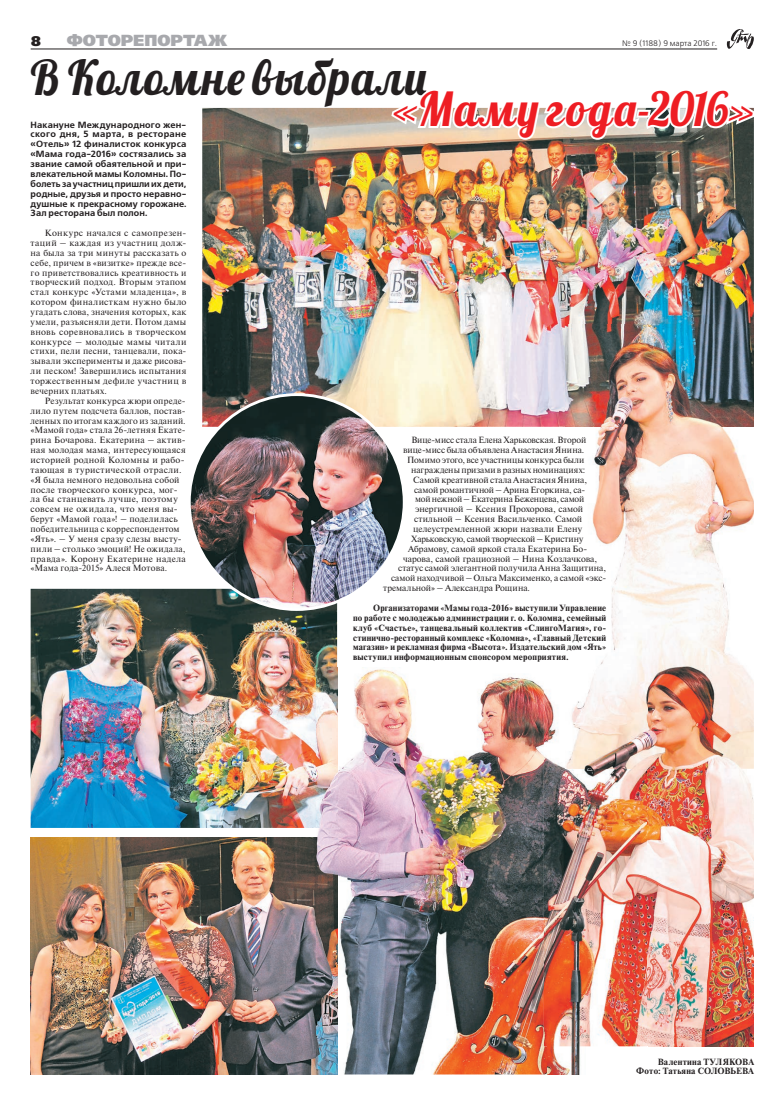
<style>
.page{position:relative;width:780px;height:1106px;background:#fff}
.page>*{position:absolute;margin:0;border:0;box-sizing:border-box;transform-origin:0 0}
.t1{font:48px "Lobster";letter-spacing:.045em;color:#231f20;scale:.95 1}
.t2{font:47px "Lobster";letter-spacing:.045em;color:#ee1d23;scale:.95 1}
.t3{font:16px "Free Set Black C";letter-spacing:-.005em;color:#a8a9ad}
.t4{font:14px "Free Set Black C";color:#231f20}
.t5{font:9px "Newton C";letter-spacing:.02em;color:#231f20}
.t6{font:700 9px/9.9px "Newton C";letter-spacing:.02em;color:#231f20;text-align:right}
.t7{font:700 9px/9.9px "Free Set C";letter-spacing:.01em;color:#231f20;text-align:justify}
.t8{font:9px "Newton C";color:#231f20}
.t9{font:9px "Newton C";letter-spacing:-.005em;color:#231f20}
.t10{font:9px "Newton C";letter-spacing:.04em;color:#231f20}
.t11{font:9px "Newton C";letter-spacing:-.01em;color:#231f20}
.t12{font:9px "Newton C";letter-spacing:-.015em;color:#231f20}
.t13{font:9px "Newton C";letter-spacing:-.02em;color:#231f20}
.t14{font:9px "Newton C";letter-spacing:.05em;color:#231f20}
.t15{font:9px "Newton C";letter-spacing:.045em;color:#231f20}
.t16{font:8px "Free Set C";color:#231f20}
</style>
<div class="page">
<svg style="left:726px;top:29px;width:27px;height:20px"></svg>
<hr style="left:31px;top:49px;width:686px;height:1px;background:#231f20">
<img style="left:31px;top:837px;width:285px;height:237px">
<img style="left:31px;top:589px;width:306px;height:239px">
<img style="left:202px;top:108px;width:551px;height:319px">
<img style="left:189px;top:394px;width:215px;height:215px;border-radius:107px">
<img style="left:722px;top:427px;width:31px;height:238px">
<img style="left:592px;top:427px;width:130px;height:238px">
<img style="left:565px;top:325px;width:188px;height:102px">
<img style="left:647px;top:768px;width:106px;height:278px">
<img style="left:637px;top:665px;width:116px;height:103px">
<img style="left:316px;top:667px;width:228px;height:271px">
<img style="left:316px;top:938px;width:231px;height:136px">
<img style="left:547px;top:1046px;width:100px;height:28px">
<img style="left:316px;top:667px;width:21px;height:161px">
<img style="left:544px;top:692px;width:103px;height:354px">
<img style="left:565px;top:667px;width:82px;height:101px">
<img style="left:388px;top:107px;width:366px;height:40px">
<p class="t4" style="left:31px;top:35px;width:12px">8</p>
<p class="t3" style="left:67px;top:34px;width:162px">ФОТОРЕПОРТАЖ</p>
<p class="t16" style="left:622px;top:40px;width:97px">№ 9 (1188) 9 марта 2016 г.</p>
<p class="t1" style="left:31px;top:47px;width:418px">В Коломне выбрали</p>
<p class="t7" style="left:31px;top:120px;width:157px">Накануне Международного жен&shy;ского дня, 5 марта, в ресторане «Отель» 12 финалисток конкурса «Мама года-2016» состязались за звание самой обаятельной и при&shy;влекательной мамы Коломны. По&shy;болеть за участниц пришли их дети, родные, друзья и просто неравно&shy;душные к прекрасному горожане.<br>Зал ресторана был полон.</p>
<p class="t2" style="left:393px;top:79px;width:382px">«Маму года-2016»</p>
<p class="t5" style="left:45px;top:230px;width:143px">Конкурс начался с самопрезен-</p>
<p class="t14" style="left:31px;top:240px;width:157px">таций – каждая из участниц долж-</p>
<p class="t5" style="left:31px;top:249px;width:157px">на была за три минуты рассказать о</p>
<p class="t5" style="left:31px;top:259px;width:157px">себе, причем в «визитке» прежде все-</p>
<p class="t5" style="left:31px;top:269px;width:157px">го приветствовались креативность и</p>
<p class="t5" style="left:31px;top:279px;width:157px">творческий подход. Вторым этапом</p>
<p class="t5" style="left:31px;top:289px;width:157px">стал конкурс «Устами младенца», в</p>
<p class="t10" style="left:31px;top:299px;width:157px">котором финалисткам нужно было</p>
<p class="t5" style="left:31px;top:309px;width:157px">угадать слова, значения которых, как</p>
<p class="t5" style="left:31px;top:318px;width:157px">умели, разъясняли дети. Потом дамы</p>
<p class="t5" style="left:31px;top:328px;width:157px">вновь соревновались в творческом</p>
<p class="t15" style="left:31px;top:338px;width:157px">конкурсе – молодые мамы читали</p>
<p class="t5" style="left:31px;top:348px;width:157px">стихи, пели песни, танцевали, пока-</p>
<p class="t5" style="left:31px;top:358px;width:157px">зывали эксперименты и даже рисова-</p>
<p class="t5" style="left:31px;top:368px;width:157px">ли песком! Завершились испытания</p>
<p class="t5" style="left:31px;top:378px;width:157px">торжественным дефиле участниц в</p>
<p class="t5" style="left:31px;top:387px;width:78px">вечерних платьях.</p>
<p class="t5" style="left:45px;top:397px;width:142px">Результат конкурса жюри опреде-</p>
<p class="t5" style="left:31px;top:407px;width:157px">лило путем подсчета баллов, постав-</p>
<p class="t5" style="left:31px;top:417px;width:156px">ленных по итогам каждого из заданий.</p>
<p class="t5" style="left:31px;top:427px;width:156px">«Мамой года» стала 26-летняя Екате-</p>
<p class="t5" style="left:31px;top:437px;width:156px">рина Бочарова. Екатерина – актив-</p>
<p class="t5" style="left:31px;top:447px;width:156px">ная молодая мама, интересующаяся</p>
<p class="t5" style="left:31px;top:456px;width:155px">историей родной Коломны и рабо-</p>
<p class="t10" style="left:31px;top:466px;width:153px">тающая в туристической отрасли.</p>
<p class="t5" style="left:31px;top:476px;width:150px">«Я была немного недовольна собой</p>
<p class="t5" style="left:31px;top:486px;width:148px">после творческого конкурса, мог-</p>
<p class="t5" style="left:31px;top:496px;width:149px">ла бы станцевать лучше, поэтому</p>
<p class="t5" style="left:31px;top:506px;width:149px">совсем не ожидала, что меня вы-</p>
<p class="t5" style="left:31px;top:516px;width:148px">берут «Мамой года»! – поделилась</p>
<p class="t5" style="left:31px;top:525px;width:150px">победительница с корреспондентом</p>
<p class="t5" style="left:31px;top:535px;width:152px">«Ять». – У меня сразу слезы высту-</p>
<p class="t5" style="left:31px;top:545px;width:156px">пили – столько эмоций! Не ожидала,</p>
<p class="t5" style="left:31px;top:555px;width:156px">правда». Корону Екатерине надела</p>
<p class="t5" style="left:31px;top:565px;width:138px">«Мама года-2015» Алеся Мотова.</p>
<p class="t9" style="left:411px;top:437px;width:176px">Вице-мисс стала Елена Харьковская. Второй</p>
<p class="t8" style="left:403px;top:447px;width:183px">вице-мисс была объявлена Анастасия Янина.</p>
<p class="t8" style="left:407px;top:456px;width:178px">Помимо этого, все участницы конкурса были</p>
<p class="t5" style="left:411px;top:466px;width:175px">награждены призами в разных номинациях:</p>
<p class="t5" style="left:413px;top:476px;width:175px">Самой креативной стала Анастасия Янина,</p>
<p class="t9" style="left:414px;top:486px;width:172px">самой романтичной – Арина Егоркина, са-</p>
<p class="t13" style="left:415px;top:496px;width:170px">мой нежной – Екатерина Беженцева, самой</p>
<p class="t9" style="left:415px;top:506px;width:169px">энергичной – Ксения Прохорова, самой</p>
<p class="t8" style="left:414px;top:516px;width:169px">стильной – Ксения Васильченко. Самой</p>
<p class="t5" style="left:413px;top:525px;width:171px">целеустремленной жюри назвали Елену</p>
<p class="t12" style="left:411px;top:535px;width:174px">Харьковскую, самой творческой – Кристину</p>
<p class="t8" style="left:408px;top:545px;width:181px">Абрамову, самой яркой стала Екатерина Бо-</p>
<p class="t8" style="left:403px;top:555px;width:195px">чарова, самой грациозной – Нина Козлачкова,</p>
<p class="t5" style="left:398px;top:565px;width:209px">статус самой элегантной получила Анна Защитина,</p>
<p class="t11" style="left:391px;top:575px;width:217px">самой находчивой – Ольга Максименко, а самой «экс-</p>
<p class="t8" style="left:383px;top:585px;width:148px">тремальной» – Александра Рощина.</p>
<p class="t6" style="left:353px;top:603px;width:254px;text-align:justify;text-indent:20px">Организаторами «Мамы года-2016» выступили Управление по работе с молодежью администрации г. о. Коломна, семейный клуб «Счастье», танцевальный коллектив «СлингоМагия», го&shy;стинично-ресторанный комплекс «Коломна», «Главный Детский магазин» и рекламная фирма «Высота». Издательский дом «Ять» выступил информационным спонсором мероприятия.</p>
<p class="t6" style="left:636px;top:1057px;width:119px">Валентина ТУЛЯКОВА<br>Фото: Татьяна СОЛОВЬЕВА</p>
</div>
